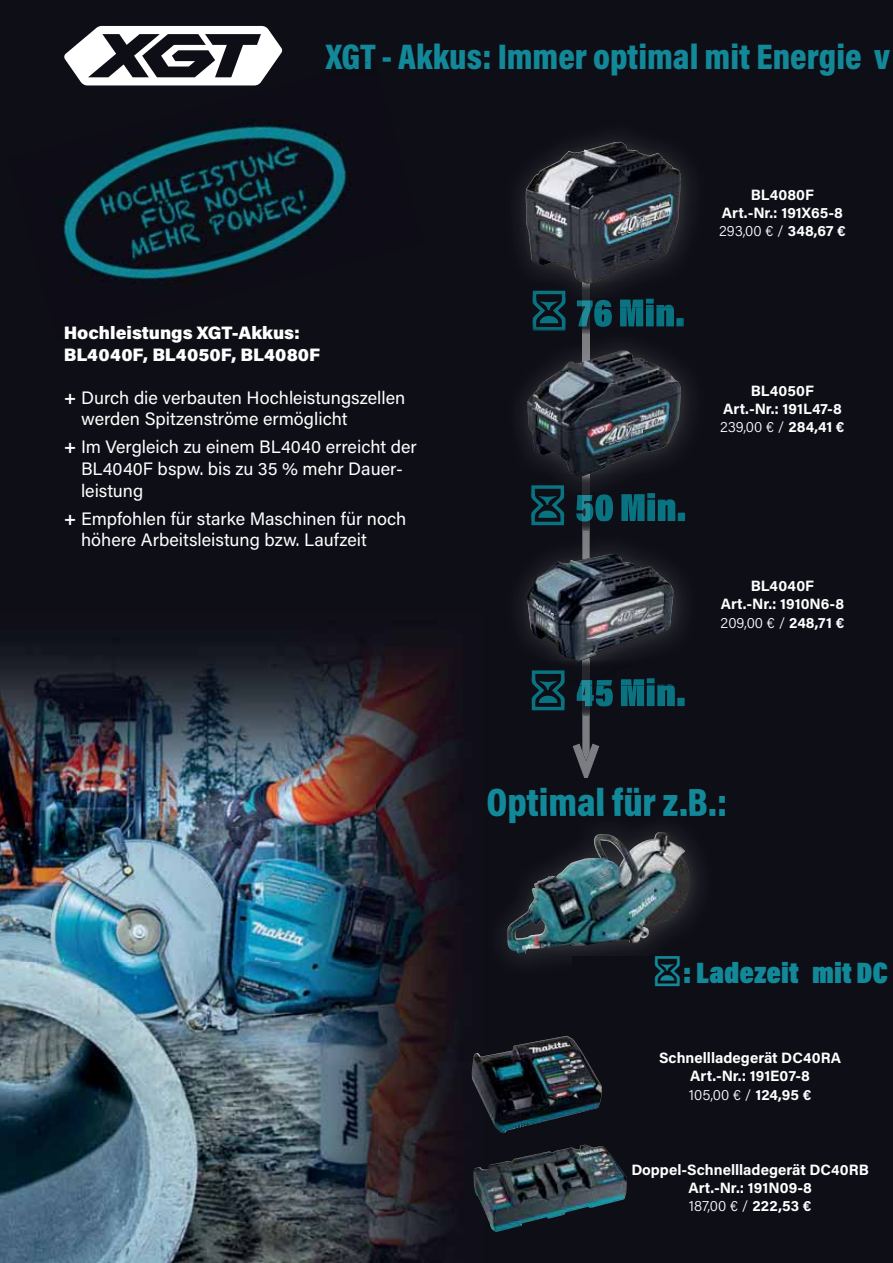
<style>
.page{position:relative;width:893px;height:1263px;background:#0e0e17}
.page>*{position:absolute;margin:0;border:0;box-sizing:border-box;transform-origin:0 0}
.t1{font:900 39.9px "Acumin Pro Cond";color:#128898}
.t2{font:900 36px "Acumin Pro Cond";color:#128898}
.t3{font:900 30px "Acumin Pro Cond";color:#128898}
.t4{font:18px/21.6px "Acumin Pro";color:#fff}
.t5{font:900 18px/21.6px "Acumin Pro";color:#fff}
.t6{font:700 15px/18px "Acumin Pro";color:#fff;text-align:center}
.t7{font:300 15px "Acumin Pro";color:#fff}
.s1{color:#108899}
.s2{font-weight:600}
.s3{font-weight:700}
</style>
<div class="page">
<svg style="left:64px;top:26px;width:218px;height:47px"></svg>
<img style="left:54px;top:73px;width:303px;height:211px">
<img style="left:325px;top:73px;width:32px;height:2px">
<img style="left:521px;top:549px;width:162px;height:98px">
<img style="left:527px;top:554px;width:120px;height:107px">
<img style="left:532px;top:308px;width:34px;height:21px">
<img style="left:578px;top:308px;width:106px;height:19px">
<img style="left:582px;top:308px;width:8px;height:19px">
<img style="left:531px;top:514px;width:76px;height:12px">
<img style="left:531px;top:501px;width:33px;height:24px">
<img style="left:576px;top:501px;width:109px;height:20px">
<img style="left:582px;top:501px;width:8px;height:20px">
<img style="left:531px;top:698px;width:34px;height:13px">
<img style="left:532px;top:685px;width:33px;height:25px">
<img style="left:532px;top:670px;width:33px;height:15px">
<img style="left:599px;top:685px;width:86px;height:22px">
<img style="left:599px;top:678px;width:73px;height:7px">
<svg style="left:573px;top:521px;width:26px;height:257px"></svg>
<img style="left:505px;top:823px;width:195px;height:137px">
<img style="left:489px;top:811px;width:225px;height:12px">
<img style="left:507px;top:832px;width:151px;height:122px">
<img style="left:521px;top:346px;width:169px;height:130px">
<img style="left:582px;top:333px;width:8px;height:143px">
<svg style="left:582px;top:327px;width:8px;height:6px"></svg>
<img style="left:532px;top:329px;width:34px;height:2px">
<img style="left:564px;top:476px;width:45px;height:20px">
<img style="left:531px;top:485px;width:33px;height:16px">
<img style="left:576px;top:493px;width:98px;height:8px">
<svg style="left:582px;top:493px;width:8px;height:8px"></svg>
<img style="left:542px;top:351px;width:80px;height:32px">
<img style="left:520px;top:138px;width:170px;height:153px">
<img style="left:582px;top:210px;width:8px;height:88px">
<img style="left:532px;top:291px;width:34px;height:17px">
<img style="left:577px;top:298px;width:97px;height:10px">
<svg style="left:582px;top:298px;width:8px;height:10px"></svg>
<img style="left:526px;top:142px;width:94px;height:68px">
<img style="left:0;top:647px;width:472px;height:616px">
<div style="left:573px;top:956px;width:320px;height:59px;background:#0e0e17"></div>
<img style="left:472px;top:1036px;width:130px;height:97px">
<img style="left:473px;top:1145px;width:154px;height:87px">
<svg style="left:655px;top:955px;width:25px;height:1px"></svg>
<h2 class="t2" style="left:326px;top:43px;width:566px"><span class="s1">XGT</span> - Akkus: Immer optimal mit Energie v</h2>
<p class="t6" style="left:722px;top:187px;width:123px">BL4080F<br>Art.-Nr.: 191X65-8</p>
<p class="t5" style="left:64px;top:322px;width:258px">Hochleistungs XGT-Akkus:<br>BL4040F, BL4050F, BL4080F</p>
<p class="t4" style="left:81px;top:388px;width:326px;text-indent:-17px"><span class="s2">+</span> Durch die verbauten Hochleistungszellen werden Spitzenströme ermöglicht</p>
<p class="t4" style="left:81px;top:437px;width:337px;text-indent:-17px"><span class="s2">+</span> Im Vergleich zu einem BL4040 erreicht der<br>BL4040F bspw. bis zu 35 % mehr Dauer&shy;leistung</p>
<p class="t4" style="left:81px;top:508px;width:327px;text-indent:-17px"><span class="s2">+</span> Empfohlen für starke Maschinen für noch höhere Arbeitsleistung bzw. Laufzeit</p>
<p class="t7" style="left:719px;top:224px;width:128px">293,00 € / <span class="s3">348,67 €</span></p>
<p class="t6" style="left:723px;top:382px;width:120px">BL4050F<br>Art.-Nr.: 191L47-8</p>
<p class="t7" style="left:720px;top:419px;width:126px">239,00 € / <span class="s3">284,41 €</span></p>
<p class="t6" style="left:721px;top:578px;width:125px">BL4040F<br>Art.-Nr.: 1910N6-8</p>
<p class="t7" style="left:720px;top:615px;width:125px">209,00 € / <span class="s3">248,71 €</span></p>
<h1 class="t1" style="left:487px;top:787px;width:243px">Optimal für z.B.:</h1>
<h3 class="t3" style="left:682px;top:961px;width:207px">: Ladezeit mit DC</h3>
<p class="t6" style="left:659px;top:1050px;width:184px">Schnellladegerät DC40RA<br>Art.-Nr.: 191E07-8</p>
<p class="t7" style="left:689px;top:1087px;width:124px">105,00 € / <span class="s3">124,95 €</span></p>
<p class="t6" style="left:631px;top:1162px;width:239px">Doppel-Schnellladegerät DC40RB<br>Art.-Nr.: 191N09-8</p>
<p class="t7" style="left:689px;top:1199px;width:124px">187,00 € / <span class="s3">222,53 €</span></p>
</div>
